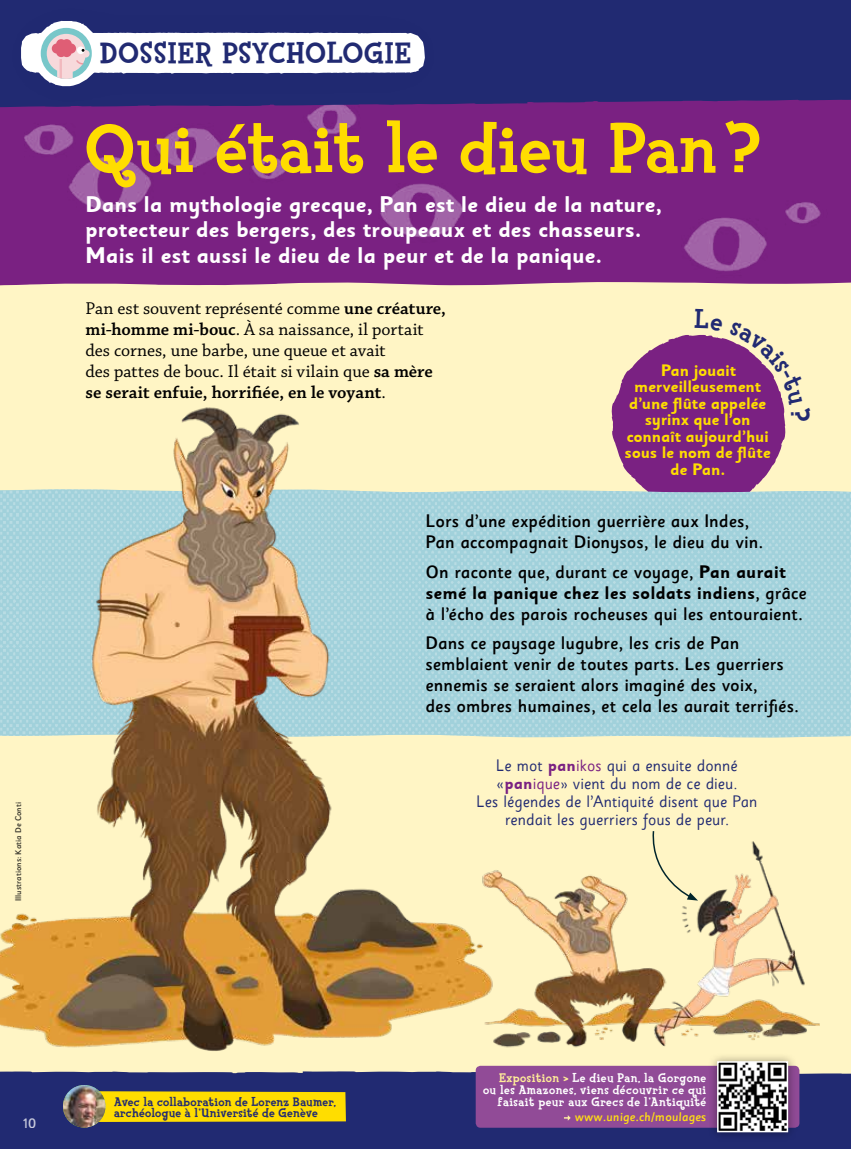
<style>
.page{position:relative;width:851px;height:1149px;background:#fff}
.page>*{position:absolute;margin:0;border:0;box-sizing:border-box;transform-origin:0 0}
.t1{font:800 72px "Fink";color:#fd0}
.t2{font:800 30px "Fink";letter-spacing:.03em;color:#212a72}
.t3{font:700 22.5px/25.5px "Sassoon Sans";letter-spacing:-.01em;color:#fff}
.t4{font:500 18px/21px "Sassoon Sans";color:#000}
.t5{font:18px/21px "Chaparral Pro";color:#000}
.t6{font:16.5px/18px "Sassoon Sans";color:#212a72;text-align:center}
.t7{font:700 16.5px/16.5px "Sassoon Sans";letter-spacing:-.02em;color:#fd0;text-align:center}
.t8{font:500 13.5px "Sassoon Sans";color:#fff}
.t9{font:800 12.75px/12px "Fink";letter-spacing:.035em;color:#fff;text-align:right}
.t10{font:800 12.75px/11.2px "Fink";letter-spacing:.02em;color:#212a72}
.t11{font:500 12.75px "Sassoon Sans Slope";letter-spacing:-.01em;color:#ffde14}
.t12{font:500 8.25px "Sassoon Sans";color:#000}
.s1{font-weight:600}
.s2{font-weight:700}
.s3{font-weight:700;color:#7a2182}
.s4{color:#7a2182}
.s5{color:#ffed99}
</style>
<div class="page">
<div style="left:0;top:0;width:850px;height:1148px;background:#fff5c5"></div>
<img style="left:496px;top:490px;width:354px;height:247px">
<img style="left:0;top:407px;width:496px;height:644px">
<img style="left:0;top:108px;width:850px;height:177px">
<div style="left:471px;top:0;width:379px;height:108px;background:#212a72"></div>
<div style="left:0;top:1069px;width:850px;height:79px;background:#212a72"></div>
<div style="left:7px;top:793px;width:23px;height:116px;background:#fff5c5"></div>
<svg style="left:99px;top:1090px;width:247px;height:31px;background:#f2d206"></svg>
<img style="left:63px;top:1084px;width:42px;height:43px;border-radius:21px">
<img style="left:451px;top:839px;width:368px;height:212px">
<svg style="left:650px;top:831px;width:48px;height:69px"></svg>
<div style="left:0;top:0;width:471px;height:133px;background:#000;opacity:.02"></div>
<svg style="left:21px;top:21px;width:404px;height:65px;background:#aaadc7"></svg>
<div style="left:475px;top:1065px;width:324px;height:62px;background:#914b97;border-radius:5px"></div>
<svg style="left:564px;top:1115px;width:6px;height:5px"></svg>
<div style="left:708px;top:1051px;width:89px;height:89px;background:#000;opacity:.4"></div>
<svg style="left:716px;top:1060px;width:72px;height:72px;background:#8b8a8a"></svg>
<svg style="left:611px;top:335px;width:199px;height:173px"></svg>
<p class="t12" style="left:14px;top:900px;width:100px;rotate:-90deg">Illustrations: Katia De Conti</p>
<h2 class="t2" style="left:100px;top:35px;width:312px">DOSSIER PSYCHOLOGIE</h2>
<h1 class="t1" style="left:85px;top:104px;width:677px">Qui était le dieu Pan?</h1>
<p class="t3" style="left:85px;top:191px;width:578px">Dans la mythologie grecque, Pan est le dieu de la nature, protecteur des bergers, des troupeaux et des chasseurs.<br>Mais il est aussi le dieu de la peur et de la panique.</p>
<p class="t5" style="left:85px;top:298px;width:362px">Pan est souvent représenté comme <span class="s1">une créature, mi-homme mi-bouc</span>. À sa naissance, il portait des cornes, une barbe, une queue et avait<br>des pattes de bouc. Il était si vilain que <span class="s1">sa mère se serait enfuie, horrifiée, en le voyant</span>.</p>
<p class="t7" style="left:624px;top:362px;width:148px">Pan jouait merveilleusement d’une flûte appelée syrinx que l’on connaît aujourd’hui sous le nom de flûte de Pan.</p>
<p class="t4" style="left:425px;top:510px;width:339px">Lors d’une expédition guerrière aux Indes,<br>Pan accompagnait Dionysos, le dieu du vin.</p>
<p class="t4" style="left:425px;top:561px;width:383px">On raconte que, durant ce voyage, <span class="s2">Pan aurait semé la panique chez les soldats indiens</span>, grâce à l’écho des parois rocheuses qui les entouraient.</p>
<p class="t4" style="left:425px;top:632px;width:374px">Dans ce paysage lugubre, les cris de Pan semblaient venir de toutes parts. Les guerriers ennemis se seraient alors imaginé des voix,<br>des ombres humaines, et cela les aurait terrifiés.</p>
<p class="t6" style="left:476px;top:756px;width:282px">Le mot <span class="s3">pan</span><span class="s4">ikos</span> qui a ensuite donné «<span class="s3">pan</span><span class="s4">ique</span>» vient du nom de ce dieu.<br>Les légendes de l’Antiquité disent que Pan rendait les guerriers fous de peur.</p>
<p class="t8" style="left:21px;top:1114px;width:16px">10</p>
<p class="t10" style="left:114px;top:1095px;width:223px">Avec la collaboration de Lorenz Baumer, archéologue à l’Université de Genève</p>
<p class="t9" style="left:483px;top:1071px;width:225px"><span class="s5">Exposition &gt;</span> Le dieu Pan, la Gorgone ou les Amazones, viens découvrir ce qui faisait peur aux Grecs de l’Antiquité</p>
<p class="t11" style="left:574px;top:1108px;width:133px">www.unige.ch/moulages</p>
</div>
